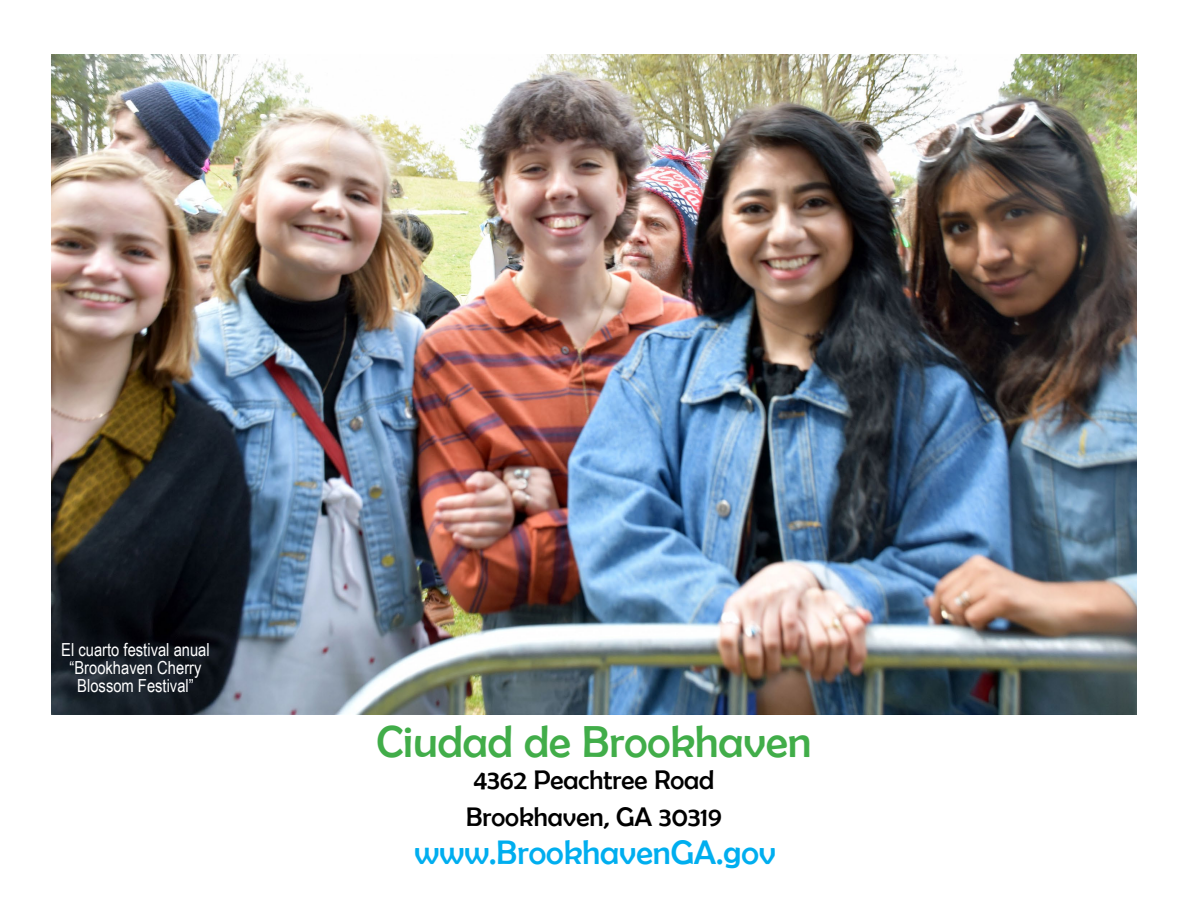
<style>
.page{position:relative;width:1188px;height:918px;background:#fff}
.page>*{position:absolute;margin:0;border:0;box-sizing:border-box;transform-origin:0 0}
.t1{font:45px "Berlin Sans FB";color:#41ad49}
.t2{font:34.2px "Berlin Sans FB";color:#00aeef}
.t3{font:27px/37.3px "Berlin Sans FB";color:#000}
.t4{font:18px/18px "Arial Narrow";color:#fff;text-align:center}
</style>
<div class="page">
<img style="left:51px;top:54px;width:1086px;height:660px">
<p class="t4" style="left:61px;top:640px;width:150px">El cuarto festival anual “Brookhaven Cherry<br>Blossom Festival”</p>
<h1 class="t1" style="left:376px;top:716px;width:437px">Ciudad de Brookhaven</h1>
<h3 class="t3" style="left:466px;top:761px;width:257px">4362 Peachtree Road<br>Brookhaven, GA 30319</h3>
<h2 class="t2" style="left:415px;top:834px;width:363px">www.BrookhavenGA.gov</h2>
</div>
